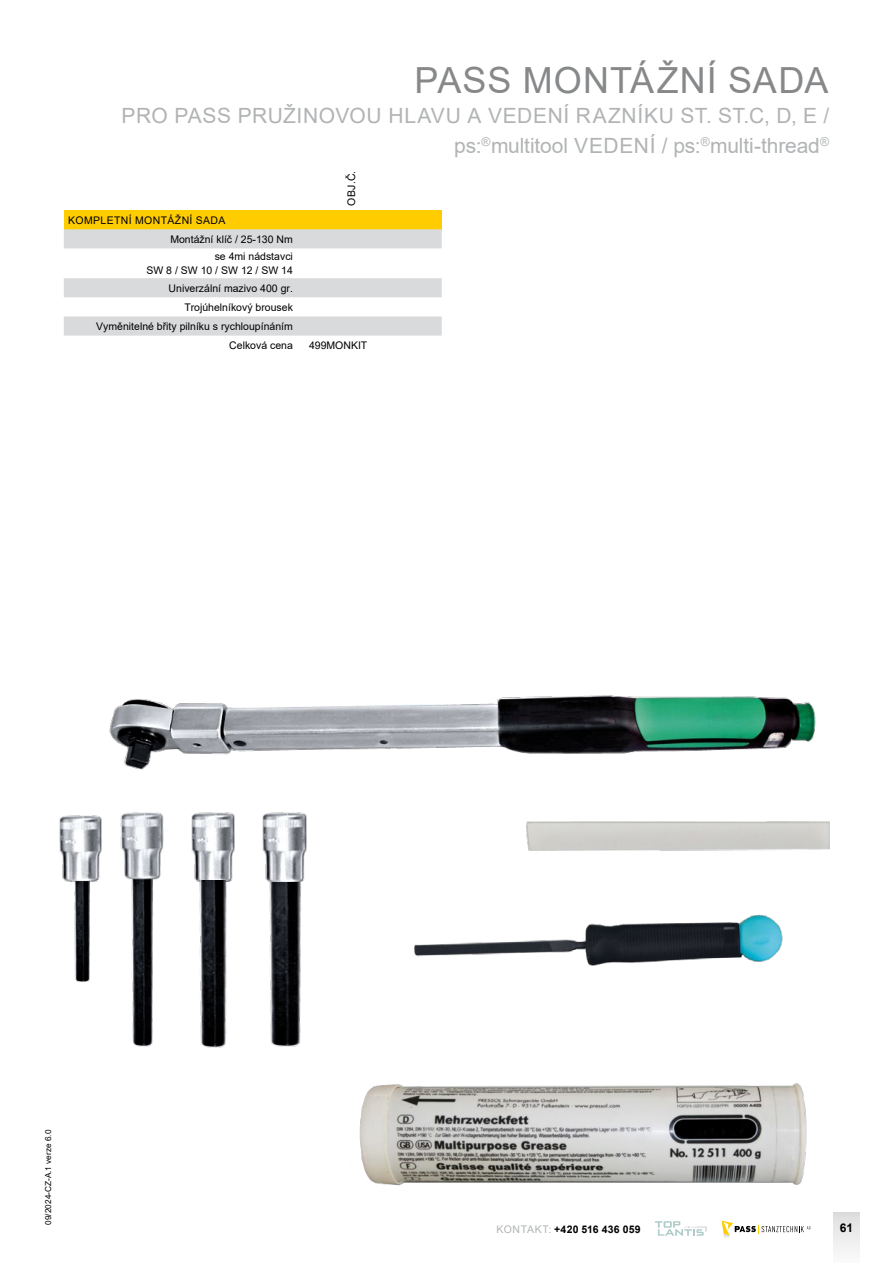
<style>
.page{position:relative;width:893px;height:1263px;background:#fff}
.page>*{position:absolute;margin:0;border:0;box-sizing:border-box;transform-origin:0 0}
.t1{font:36px "Arial";letter-spacing:.025em;color:#87888a}
.t2{font:21px/30px "Arial";letter-spacing:.02em;color:#b1b3b4;text-align:right}
.t3{font:700 12px "Arial";color:#000}
.t4{font:10.5px/19.2px "Arial";color:#000;text-align:right}
.t5{font:10.5px/19.2px "Arial";letter-spacing:.035em;color:#000}
.t6{font:700 10.5px "Arial";letter-spacing:.02em;color:#000}
.t7{font:8.25px "Arial";color:#000}
.s1{font-weight:400;color:#b1b3b4}
</style>
<div class="page">
<div style="left:834px;top:1212px;width:25px;height:51px;background:linear-gradient(to bottom,#dedede,#fbfbfb)"></div>
<svg style="left:723px;top:1234px;width:7px;height:4px"></svg>
<svg style="left:658px;top:1234px;width:46px;height:2px"></svg>
<img style="left:269px;top:882px;width:32px;height:164px">
<img style="left:263px;top:813px;width:43px;height:69px">
<img style="left:191px;top:813px;width:43px;height:67px">
<img style="left:195px;top:880px;width:37px;height:167px">
<img style="left:66px;top:881px;width:31px;height:100px">
<img style="left:60px;top:815px;width:41px;height:66px">
<img style="left:120px;top:813px;width:44px;height:234px">
<img style="left:359px;top:1083px;width:452px;height:151px">
<img style="left:414px;top:914px;width:369px;height:52px">
<img style="left:526px;top:821px;width:303px;height:30px">
<img style="left:109px;top:695px;width:707px;height:75px">
<div style="left:64px;top:210px;width:378px;height:19px;background:#fc0"></div>
<svg style="left:64px;top:229px;width:378px;height:107px"></svg>
<h1 class="t1" style="left:415px;top:55px;width:415px">PASS MONTÁŽNÍ SADA</h1>
<h2 class="t2" style="left:122px;top:100px;width:709px">PRO PASS PRUŽINOVOU HLAVU A VEDENÍ RAZNÍKU ST. ST.C, D, E / ps:<sup>®</sup>multitool VEDENÍ / ps:<sup>®</sup>multi-thread<sup>®</sup></h2>
<p class="t4" style="left:342px;top:206px;width:37px;rotate:-90deg">OBJ.Č.</p>
<p class="t5" style="left:170px;top:210px;width:124px;text-indent:-102px">KOMPLETNÍ MONTÁŽNÍ SADA<br>Montážní klíč / 25-130 Nm</p>
<p class="t4" style="left:146px;top:250px;width:148px;line-height:13.5px">se 4mi nádstavci<br>SW 8 / SW 10 / SW 12 / SW 14</p>
<p class="t4" style="left:96px;top:278px;width:198px">Univerzální mazivo 400 gr.<br>Trojúhelníkový brousek<br>Vyměnitelné břity pilníku s rychloupínáním<br>Celková cena</p>
<p class="t4" style="left:309px;top:336px;width:60px">499MONKIT</p>
<p class="t7" style="left:43px;top:1225px;width:96px;rotate:-90deg">09/2024-CZ-A.1 verze 6.0</p>
<p class="t6" style="left:497px;top:1222px;width:146px"><span class="s1">KONTAKT:</span> +420 516 436 059</p>
<p class="t3" style="left:840px;top:1220px;width:15px">61</p>
</div>
